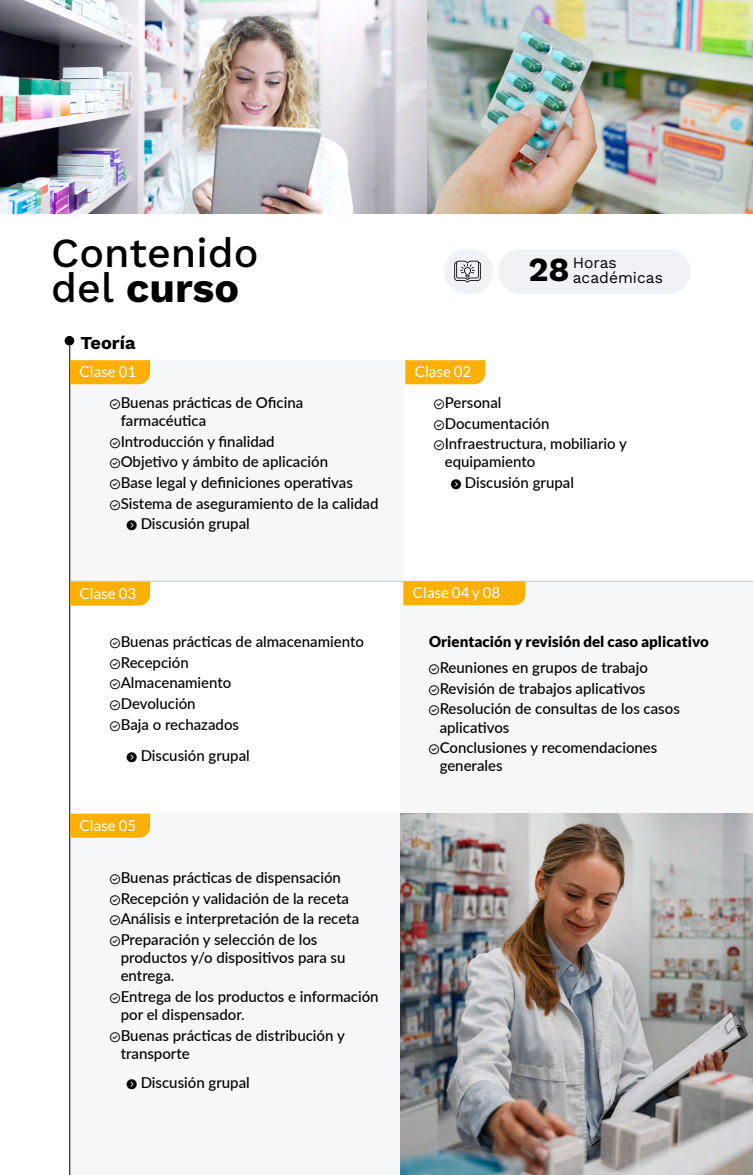
<style>
.page{position:relative;width:753px;height:1175px;background:#fff}
.page>*{position:absolute;margin:0;border:0;box-sizing:border-box;transform-origin:0 0}
.t1{font:500 41.25px/35.6px "Work Sans";color:#000}
.t2{font:700 18.12px "Work Sans";color:#000}
.t3{font:15.62px/14.4px "Work Sans";color:#000}
.t4{font:500 15px/20.6px "Lato";color:#000}
.t5{font:15px "Lato";color:#fff}
.t6{font:900 15px "Lato";color:#000}
.s1{font-weight:700}
.s2{font-weight:700;font-size:33.75px}
</style>
<div class="page">
<div style="left:70px;top:360px;width:334px;height:221px;background:#f6f7f9"></div>
<div style="left:70px;top:813px;width:331px;height:361px;background:#f6f7f9"></div>
<div style="left:497px;top:249px;width:193px;height:45px;background:#f0f2f5;border-radius:22px"></div>
<div style="left:444px;top:249px;width:49px;height:45px;background:#f0f2f5;border-radius:23px"></div>
<hr style="left:69px;top:345px;width:1px;height:829px;background:#000">
<hr style="left:70px;top:581px;width:682px;height:1px;background:#000">
<svg style="left:454px;top:261px;width:26px;height:21px"></svg>
<img style="left:0;top:0;width:427px;height:213px">
<img style="left:427px;top:0;width:325px;height:213px">
<div style="left:70px;top:360px;width:80px;height:24px;background:#ffb005"></div>
<div style="left:70px;top:581px;width:80px;height:24px;background:#ffb005"></div>
<div style="left:70px;top:813px;width:80px;height:24px;background:#ffb005"></div>
<div style="left:405px;top:360px;width:80px;height:24px;background:#ffb005"></div>
<div style="left:403px;top:581px;width:122px;height:24px;background:#ffb005"></div>
<div style="left:65px;top:336px;width:9px;height:9px;background:#000;border-radius:50%"></div>
<img style="left:401px;top:813px;width:351px;height:361px">
<svg style="left:110px;top:399px;width:10px;height:10px"></svg>
<svg style="left:110px;top:438px;width:10px;height:10px"></svg>
<svg style="left:110px;top:458px;width:10px;height:10px"></svg>
<svg style="left:110px;top:479px;width:10px;height:10px"></svg>
<svg style="left:110px;top:500px;width:10px;height:10px"></svg>
<svg style="left:127px;top:520px;width:10px;height:10px"></svg>
<svg style="left:110px;top:874px;width:10px;height:10px"></svg>
<svg style="left:110px;top:894px;width:10px;height:10px"></svg>
<svg style="left:110px;top:915px;width:10px;height:10px"></svg>
<svg style="left:110px;top:936px;width:10px;height:10px"></svg>
<svg style="left:110px;top:993px;width:10px;height:10px"></svg>
<svg style="left:110px;top:1031px;width:10px;height:10px"></svg>
<svg style="left:127px;top:1079px;width:10px;height:10px"></svg>
<h1 class="t1" style="left:51px;top:233px;width:209px">Contenido del <span class="s1">curso</span></h1>
<p class="t2" style="left:80px;top:329px;width:57px">Teoría</p>
<p class="t5" style="left:80px;top:363px;width:58px">Clase 01</p>
<p class="t4" style="left:121px;top:393px;width:184px;line-height:18.1px">Buenas prácticas de Oficina farmacéutica</p>
<p class="t4" style="left:121px;top:430px;width:155px">Introducción y finalidad</p>
<p class="t4" style="left:121px;top:451px;width:209px">Objetivo y ámbito de aplicación</p>
<p class="t4" style="left:121px;top:471px;width:234px">Base legal y definiciones operativas</p>
<p class="t4" style="left:121px;top:492px;width:259px">Sistema de aseguramiento de la calidad</p>
<p class="t4" style="left:141px;top:513px;width:111px">Discusión grupal</p>
<p class="t5" style="left:80px;top:584px;width:58px">Clase 03</p>
<p class="t4" style="left:121px;top:630px;width:245px">Buenas prácticas de almacenamiento<br>Recepción<br>Almacenamiento<br>Devolución<br>Baja o rechazados</p>
<p class="t4" style="left:141px;top:744px;width:111px">Discusión grupal</p>
<p class="t5" style="left:80px;top:816px;width:58px">Clase 05</p>
<p class="t4" style="left:121px;top:866px;width:240px">Buenas prácticas de dispensación Recepción y validación de la receta Análisis e interpretación de la receta Preparación y selección de los</p>
<p class="t4" style="left:121px;top:947px;width:226px;line-height:18.1px">productos y/o dispositivos para su entrega.</p>
<p class="t4" style="left:121px;top:986px;width:259px;line-height:18.1px">Entrega de los productos e información por el dispensador.</p>
<p class="t4" style="left:121px;top:1025px;width:226px;line-height:18.1px">Buenas prácticas de distribución y transporte</p>
<p class="t4" style="left:141px;top:1071px;width:111px">Discusión grupal</p>
<p class="t5" style="left:415px;top:363px;width:58px">Clase 02</p>
<p class="t3" style="left:572px;top:255px;width:92px;text-indent:-44px"><span class="s2">28</span> Horas académicas</p>
<p class="t4" style="left:444px;top:391px;width:184px">Personal<br>Documentación<br>Infraestructura, mobiliario y</p>
<p class="t4" style="left:464px;top:451px;width:111px;text-indent:-20px">equipamiento<br>Discusión grupal</p>
<p class="t5" style="left:413px;top:584px;width:89px">Clase 04 y 08</p>
<p class="t6" style="left:429px;top:633px;width:281px">Orientación y revisión del caso aplicativo</p>
<p class="t4" style="left:439px;top:656px;width:242px">Reuniones en grupos de trabajo<br>Revisión de trabajos aplicativos<br>Resolución de consultas de los casos</p>
<p class="t4" style="left:439px;top:716px;width:219px">aplicativos<br>Conclusiones y recomendaciones</p>
<p class="t4" style="left:439px;top:755px;width:64px">generales</p>
</div>
